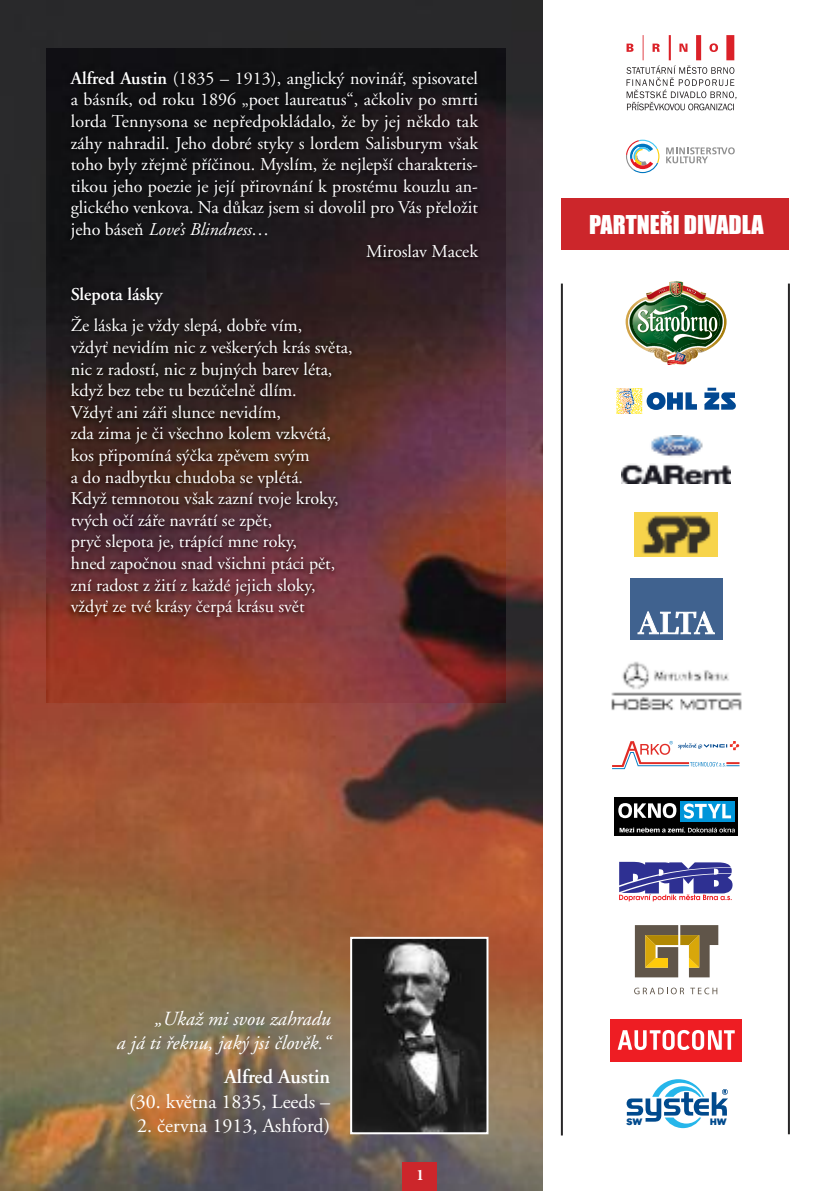
<style>
.page{position:relative;width:840px;height:1191px;background:#fff}
.page>*{position:absolute;margin:0;border:0;box-sizing:border-box;transform-origin:0 0}
.t1{font:24px "Impact";color:#fff}
.t2{font:italic 20px/24px "Adobe Garamond CE";color:#fff;text-align:right}
.t3{font:20px "Adobe Garamond CE";color:#fff}
.t4{font:600 20px "Adobe Garamond CE";color:#fff}
.t5{font:18px/21.6px "Adobe Garamond CE";color:#fff}
.t6{font:italic 18px "Adobe Garamond CE";color:#fff}
.t7{font:600 18px "Adobe Garamond CE";color:#fff}
.t8{font:700 condensed 16px "Minion Pro";color:#fff}
.t9{font:700 9.8px "URW Grotesk TCE";color:#004a8d}
.s1{font-weight:600}
.s2{font-style:normal}
</style>
<div class="page">
<img style="left:0;top:0;width:542px;height:1191px">
<div style="left:561px;top:198px;width:227px;height:51px;background:#cc262b"></div>
<div style="left:403px;top:1162px;width:34px;height:29px;background:#cc262b"></div>
<svg style="left:616px;top:388px;width:119px;height:26px"></svg>
<div style="left:629px;top:578px;width:92px;height:61px;background:#40628f"></div>
<svg style="left:637px;top:611px;width:77px;height:23px"></svg>
<img style="left:625px;top:309px;width:101px;height:26px">
<img style="left:628px;top:281px;width:95px;height:84px">
<img style="left:621px;top:436px;width:109px;height:47px">
<img style="left:611px;top:661px;width:130px;height:50px">
<svg style="left:612px;top:741px;width:127px;height:28px"></svg>
<hr style="left:787px;top:283px;width:2px;height:851px;background:#272627">
<svg style="left:626px;top:35px;width:110px;height:75px"></svg>
<img style="left:634px;top:512px;width:83px;height:44px">
<img style="left:47px;top:49px;width:458px;height:654px">
<div style="left:612px;top:790px;width:127px;height:49px;background:linear-gradient(to right,#fff,#fff)"></div>
<div style="left:614px;top:796px;width:123px;height:39px;background:#000"></div>
<svg style="left:618px;top:803px;width:58px;height:15px"></svg>
<svg style="left:619px;top:827px;width:115px;height:5px"></svg>
<div style="left:679px;top:800px;width:55px;height:21px;background:#0095d9"></div>
<svg style="left:683px;top:803px;width:47px;height:15px"></svg>
<svg style="left:619px;top:862px;width:113px;height:39px"></svg>
<svg style="left:634px;top:987px;width:49px;height:7px"></svg>
<svg style="left:690px;top:987px;width:27px;height:7px"></svg>
<svg style="left:634px;top:925px;width:84px;height:52px;background:#99875a"></svg>
<svg style="left:666px;top:147px;width:68px;height:16px"></svg>
<svg style="left:626px;top:140px;width:33px;height:33px"></svg>
<img style="left:353px;top:940px;width:132px;height:191px">
<div style="left:350px;top:937px;width:138px;height:197px;border:2px solid #fff"></div>
<div style="left:610px;top:1019px;width:131px;height:42px;background:#ee1d23"></div>
<svg style="left:617px;top:1030px;width:117px;height:20px"></svg>
<hr style="left:560px;top:283px;width:2px;height:852px;background:#272627">
<svg style="left:626px;top:1079px;width:101px;height:49px"></svg>
<p class="t5" style="left:71px;top:69px;width:408px"><span class="s1">Alfred Austin</span> (1835 – 1913), anglick˘ novináfi, spisovatel</p>
<p class="t5" style="left:71px;top:91px;width:408px">a básník, od roku 1896 „poet laureatus“, aãkoliv po smrti</p>
<p class="t5" style="left:71px;top:112px;width:408px">lorda Tennysona se nepfiedpokládalo, Ïe by jej nûkdo tak</p>
<p class="t5" style="left:71px;top:134px;width:408px">záhy nahradil. Jeho dobré styky s lordem Salisburym v‰ak</p>
<p class="t5" style="left:71px;top:156px;width:408px">toho byly zfiejmû pfiíãinou. Myslím, Ïe nejlep‰í charakteris-</p>
<p class="t5" style="left:71px;top:177px;width:408px">tikou jeho poezie je její pfiirovnání k prostému kouzlu an-</p>
<p class="t5" style="left:71px;top:199px;width:408px">glického venkova. Na dÛkaz jsem si dovolil pro Vás pfieloÏit</p>
<p class="t6" style="left:71px;top:223px;width:200px"><span class="s2">jeho báseÀ</span> Love’s Blindness<span class="s2">…</span></p>
<p class="t5" style="left:366px;top:242px;width:113px">Miroslav Macek</p>
<p class="t7" style="left:71px;top:288px;width:93px">Slepota lásky</p>
<p class="t5" style="left:71px;top:317px;width:283px">Îe láska je vÏdy slepá, dobfie vím,<br>vÏdyÈ nevidím nic z ve‰ker˘ch krás svûta, nic z radostí, nic z bujn˘ch barev léta, kdyÏ bez tebe tu bezúãelnû dlím.<br>VÏdyÈ ani záfii slunce nevidím,<br>zda zima je ãi v‰echno kolem vzkvétá, kos pfiipomíná s˘ãka zpûvem sv˘m<br>a do nadbytku chudoba se vplétá.<br>KdyÏ temnotou v‰ak zazní tvoje kroky, tv˘ch oãí záfie navrátí se zpût,<br>pryã slepota je, trápící mne roky,<br>hned zapoãnou snad v‰ichni ptáci pût, zní radost z Ïití z kaÏdé jejich sloky, vÏdyÈ ze tvé krásy ãerpá krásu svût</p>
<h1 class="t1" style="left:589px;top:211px;width:176px">PARTNEŘI DIVADLA</h1>
<p class="t2" style="left:116px;top:1008px;width:215px">„UkaÏ mi svou zahradu<br>a já ti fieknu, jak˘ jsi ãlovûk.“</p>
<p class="t4" style="left:224px;top:1070px;width:107px">Alfred Austin</p>
<p class="t3" style="left:129px;top:1094px;width:202px">(30. kvûtna 1835, Leeds –</p>
<p class="t3" style="left:137px;top:1118px;width:194px">2. ãervna 1913, Ashford)</p>
<p class="t9" style="left:626px;top:1115px;width:17px">SW</p>
<p class="t9" style="left:709px;top:1115px;width:18px">HW</p>
<p class="t8" style="left:416px;top:1169px;width:9px">1</p>
</div>
